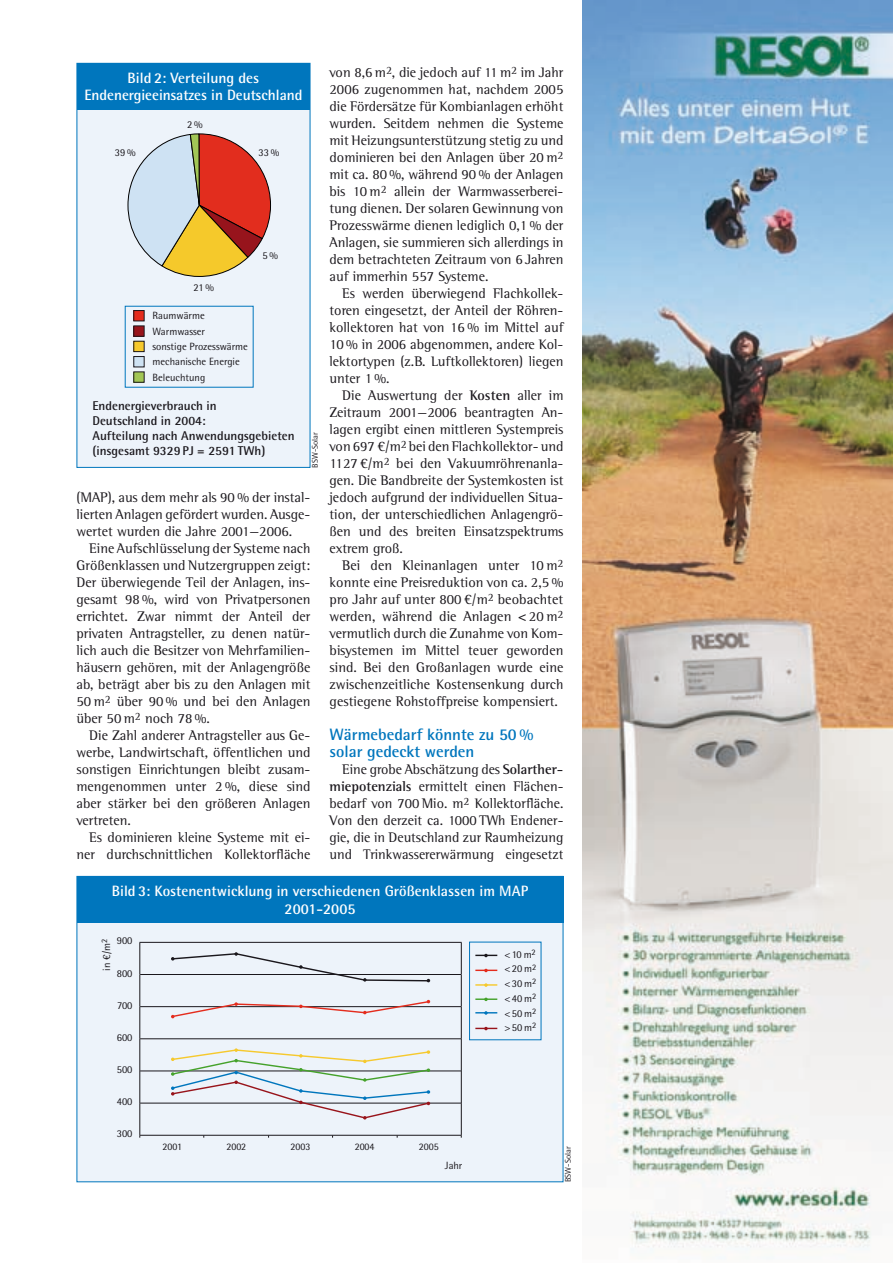
<style>
.page{position:relative;width:893px;height:1263px;background:#fff}
.page>*{position:absolute;margin:0;border:0;box-sizing:border-box;transform-origin:0 0}
.t1{font:700 16.5px/17px "Rotis Semi Sans Std";color:#0076bd}
.t2{font:700 15px/17.2px "Rotis Semi Sans Std";color:#fff;text-align:center}
.t3{font:14.25px/17px "Rotis Semi Serif Std";color:#1a171c;text-align:justify}
.t4{font:700 12.75px/15px "Rotis Semi Sans Std";color:#1a171c}
.t5{font:10.5px/14.7px "Rotis Semi Sans Std";color:#1a171c}
.t6{font:10.05px "Rotis Semi Sans Std";letter-spacing:-.005em;color:#1a171c}
.t7{font:8.25px "Rotis Semi Sans Std";letter-spacing:.01em;color:#1a171c}
.s1{font-weight:700}
</style>
<div class="page">
<div style="left:77px;top:876px;width:486px;height:306px;background:#edf3fa"></div>
<div style="left:77px;top:876px;width:486px;height:47px;background:#0076bd"></div>
<div style="left:77px;top:63px;width:233px;height:405px;background:#edf3fa"></div>
<div style="left:77px;top:63px;width:233px;height:47px;background:#0076bd"></div>
<div style="left:134px;top:311px;width:10px;height:10px;background:#e42c1d"></div>
<div style="left:134px;top:310px;width:10px;height:11px;border:1px solid #1a171c"></div>
<div style="left:134px;top:326px;width:10px;height:10px;background:#98141b"></div>
<div style="left:134px;top:341px;width:10px;height:11px;background:#f6c92d"></div>
<div style="left:134px;top:341px;width:10px;height:11px;border:1px solid #1a171c"></div>
<div style="left:134px;top:357px;width:10px;height:10px;background:#cee2f3"></div>
<div style="left:134px;top:356px;width:10px;height:11px;border:1px solid #1a171c"></div>
<div style="left:134px;top:372px;width:10px;height:10px;background:#a2c655"></div>
<svg style="left:127px;top:133px;width:144px;height:144px"></svg>
<hr style="left:139px;top:942px;width:323px;height:1px;background:#1a171c">
<hr style="left:139px;top:943px;width:1px;height:31px;background:#1a171c">
<hr style="left:461px;top:943px;width:1px;height:31px;background:#1a171c">
<hr style="left:139px;top:974px;width:1px;height:33px;background:#1a171c">
<hr style="left:461px;top:974px;width:1px;height:33px;background:#1a171c">
<hr style="left:139px;top:1007px;width:1px;height:32px;background:#1a171c">
<hr style="left:461px;top:1007px;width:1px;height:32px;background:#1a171c">
<hr style="left:139px;top:1039px;width:1px;height:32px;background:#1a171c">
<hr style="left:461px;top:1039px;width:1px;height:32px;background:#1a171c">
<hr style="left:139px;top:1071px;width:1px;height:32px;background:#1a171c">
<hr style="left:461px;top:1071px;width:1px;height:32px;background:#1a171c">
<hr style="left:139px;top:1103px;width:1px;height:32px;background:#1a171c">
<hr style="left:461px;top:1103px;width:1px;height:32px;background:#1a171c">
<hr style="left:139px;top:1135px;width:323px;height:1px;background:#1a171c">
<hr style="left:140px;top:974px;width:321px;height:1px;background:#1a171c">
<hr style="left:140px;top:1006px;width:321px;height:1px;background:#1a171c">
<hr style="left:140px;top:1038px;width:321px;height:1px;background:#1a171c">
<hr style="left:140px;top:1071px;width:321px;height:1px;background:#1a171c">
<hr style="left:140px;top:1103px;width:321px;height:1px;background:#1a171c">
<div style="left:469px;top:942px;width:72px;height:98px;border:1px solid #0076bd"></div>
<svg style="left:171px;top:952px;width:259px;height:30px"></svg>
<svg style="left:171px;top:1000px;width:259px;height:18px"></svg>
<svg style="left:171px;top:1048px;width:259px;height:71px"></svg>
<svg style="left:475px;top:954px;width:22px;height:3px"></svg>
<svg style="left:475px;top:969px;width:22px;height:3px"></svg>
<hr style="left:475px;top:984px;width:22px;height:2px;background:#f6c92d">
<hr style="left:475px;top:998px;width:22px;height:2px;background:#45a22b">
<svg style="left:475px;top:1027px;width:22px;height:3px"></svg>
<svg style="left:475px;top:1011px;width:22px;height:4px"></svg>
<img style="left:583px;top:0;width:310px;height:1254px">
<p class="t3" style="left:330px;top:63px;width:235px">von 8,6 m<sup>2</sup>, die jedoch auf 11 m<sup>2</sup> im Jahr 2006 zugenommen hat, nachdem 2005 die Fördersätze für Kombianlagen erhöht wurden. Seitdem nehmen die Systeme mit Heizungsunterstützung stetig zu und dominieren bei den Anlagen über 20 m<sup>2 </sup>mit ca. 80 %, während 90 % der Anlagen bis 10 m<sup>2</sup> allein der Warmwasserberei&shy;tung dienen. Der solaren Gewinnung von Prozesswärme dienen lediglich 0,1 % der Anlagen, sie summieren sich allerdings in dem betrachteten Zeitraum von 6 Jahren auf immerhin 557 Systeme.</p>
<p class="t3" style="left:330px;top:284px;width:235px;text-indent:13px">Es werden überwiegend Flachkollek&shy;toren eingesetzt, der Anteil der Röhren&shy;kollektoren hat von 16 % im Mittel auf 10 % in 2006 abgenommen, andere Kol&shy;lektortypen (z.B. Luftkollektoren) liegen unter 1 %.</p>
<p class="t3" style="left:330px;top:386px;width:235px;text-indent:13px">Die Auswertung der <span class="s1">Kosten</span> aller im Zeitraum 2001—2006 beantragten An&shy;lagen ergibt einen mittleren Systempreis von 697 €/m<sup>2</sup> bei den Flachkollektor- und 1127 €/m<sup>2</sup> bei den Vakuumröhrenanla&shy;gen. Die Bandbreite der Systemkosten ist jedoch aufgrund der individuellen Situa&shy;tion, der unterschiedlichen Anlagengrö&shy;ßen und des breiten Einsatzspektrums extrem groß.</p>
<p class="t3" style="left:330px;top:557px;width:235px;text-indent:13px">Bei den Kleinanlagen unter 10 m<sup>2 </sup>konnte eine Preisreduktion von ca. 2,5 % pro Jahr auf unter 800 €/m<sup>2</sup> beobachtet werden, während die Anlagen &lt; 20 m<sup>2 </sup>vermutlich durch die Zunahme von Kom&shy;bisystemen im Mittel teuer geworden sind. Bei den Großanlagen wurde eine zwischenzeitliche Kostensenkung durch gestiegene Rohstoffpreise kompensiert.</p>
<p class="t1" style="left:330px;top:726px;width:206px">Wärmebedarf könnte zu 50 % solar gedeckt werden</p>
<p class="t3" style="left:330px;top:761px;width:235px;text-indent:13px">Eine grobe Abschätzung des <span class="s1">Solarther&shy;miepotenzials</span> ermittelt einen Flächen&shy;bedarf von 700 Mio. m<sup>2</sup> Kollektorfläche.<br>Von den derzeit ca. 1000 TWh Endener&shy;gie, die in Deutschland zur Raumheizung und Trinkwassererwärmung eingesetzt</p>
<p class="t2" style="left:112px;top:882px;width:418px">Bild 3: Kostenentwicklung in verschiedenen Größenklassen im MAP<br>2001-2005</p>
<p class="t2" style="left:84px;top:69px;width:219px">Bild 2: Verteilung des<br>Endenergieeinsatzes in Deutschland</p>
<p class="t5" style="left:187px;top:117px;width:17px">2%</p>
<p class="t5" style="left:115px;top:145px;width:22px">39%</p>
<p class="t5" style="left:258px;top:145px;width:22px">33%</p>
<p class="t5" style="left:262px;top:248px;width:17px">5%</p>
<p class="t5" style="left:194px;top:280px;width:22px">21%</p>
<p class="t5" style="left:153px;top:308px;width:97px;line-height:15.3px">Raumwärme<br>Warmwasser<br>sonstige Prozesswärme mechanische Energie<br>Beleuchtung</p>
<p class="t4" style="left:92px;top:398px;width:204px">Endenergieverbrauch in<br>Deutschland in 2004:<br>Aufteilung nach Anwendungsgebieten (insgesamt 9329 PJ = 2591 TWh)</p>
<p class="t7" style="left:310px;top:468px;width:37px;rotate:-90deg">BSW-Solar</p>
<p class="t3" style="left:77px;top:488px;width:235px">(MAP), aus dem mehr als 90 % der instal&shy;lierten Anlagen gefördert wurden. Ausge&shy;wertet wurden die Jahre 2001—2006.</p>
<p class="t3" style="left:77px;top:539px;width:235px;text-indent:13px">Eine Aufschlüsselung der Systeme nach Größenklassen und Nutzergruppen zeigt:<br>Der überwiegende Teil der Anlagen, ins&shy;gesamt 98 %, wird von Privatpersonen errichtet. Zwar nimmt der Anteil der privaten Antragsteller, zu denen natür&shy;lich auch die Besitzer von Mehrfamilien&shy;häusern gehören, mit der Anlagengröße ab, beträgt aber bis zu den Anlagen mit 50 m<sup>2</sup> über 90 % und bei den Anlagen über 50 m<sup>2</sup> noch 78 %.</p>
<p class="t3" style="left:77px;top:727px;width:235px;text-indent:13px">Die Zahl anderer Antragsteller aus Ge&shy;werbe, Landwirtschaft, öffentlichen und sonstigen Einrichtungen bleibt zusam&shy;mengenommen unter 2 %, diese sind aber stärker bei den größeren Anlagen vertreten.</p>
<p class="t3" style="left:77px;top:829px;width:235px;text-align:right">Es dominieren kleine Systeme mit ei&shy;ner durchschnittlichen Kollektorfläche</p>
<p class="t5" style="left:117px;top:933px;width:17px">900</p>
<p class="t5" style="left:117px;top:965px;width:17px">800</p>
<p class="t5" style="left:117px;top:998px;width:17px">700</p>
<p class="t5" style="left:117px;top:1030px;width:17px">600</p>
<p class="t5" style="left:117px;top:1062px;width:17px">500</p>
<p class="t5" style="left:117px;top:1094px;width:17px">400</p>
<p class="t5" style="left:117px;top:1126px;width:17px">300</p>
<p class="t5" style="left:99px;top:971px;width:33px;rotate:-90deg">in €/m<sup>2</sup></p>
<p class="t6" style="left:162px;top:1141px;width:21px">2001</p>
<p class="t6" style="left:226px;top:1141px;width:21px">2002</p>
<p class="t6" style="left:290px;top:1141px;width:21px">2003</p>
<p class="t6" style="left:355px;top:1141px;width:21px">2004</p>
<p class="t6" style="left:419px;top:1141px;width:21px">2005</p>
<p class="t5" style="left:445px;top:1157px;width:19px">Jahr</p>
<p class="t5" style="left:504px;top:947px;width:33px;text-align:justify">&lt;10m<sup>2 </sup>&lt;20m<sup>2 </sup>&lt;30m<sup>2 </sup>&lt;40m<sup>2 </sup>&lt;50m<sup>2 </sup>&gt;50m<sup>2</sup></p>
<p class="t7" style="left:563px;top:1182px;width:37px;rotate:-90deg">BSW-Solar</p>
</div>
